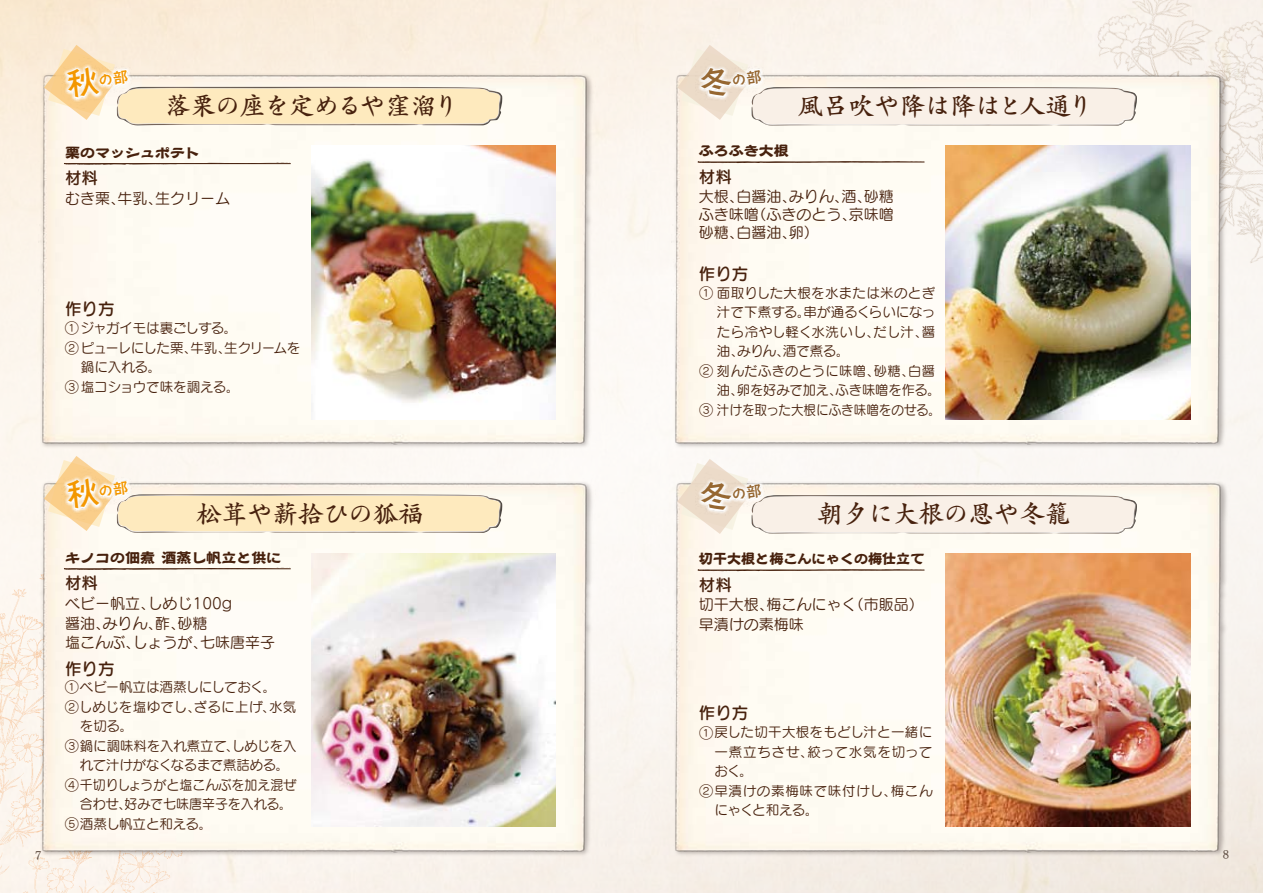
<style>
.page{position:relative;width:1263px;height:893px;background:#fff}
.page>*{position:absolute;margin:0;border:0;box-sizing:border-box;transform-origin:0 0}
.t1{font:25.5px "Greco Std DB";color:#47210d}
.t2{font:25.5px "Greco Std DB";letter-spacing:-.03em;color:#47210d}
.t3{font:16.5px "Seurat Pro DB";color:#47210d}
.t4{font:15px/19.5px "Seurat Pro M";color:#47210d}
.t5{font:15px "Hourei Std EB";color:#47210d}
.t6{font:15px "Hourei Std EB";color:#47210d;scale:.94 1}
.t7{font:13.5px/19.5px "Seurat Pro M";color:#47210d}
.t8{font:13.5px/19.5px "Seurat Pro M";letter-spacing:-.035em;color:#47210d}
.t9{font:13.5px/19.5px "Seurat Pro M";letter-spacing:.065em;color:#47210d}
.t10{font:13.5px "Seurat Pro M";letter-spacing:.035em;color:#47210d}
.t11{font:13.5px "Seurat Pro M";color:#47210d;scale:.96 1}
.t12{font:13.5px "Seurat Pro M";letter-spacing:.025em;color:#47210d}
.t13{font:13.5px "Seurat Pro M";letter-spacing:.02em;color:#47210d}
.t14{font:13.5px "Seurat Pro M";letter-spacing:.05em;color:#47210d}
.t15{font:13.5px "Seurat Pro M";letter-spacing:-.04em;color:#47210d}
.t16{font:12px "Tsuku Min Pro RB";color:#5b4a3f}
</style>
<div class="page">
<img style="left:0;top:0;width:1263px;height:893px">
<img style="left:36px;top:479px;width:560px;height:380px">
<img style="left:38px;top:479px;width:553px;height:375px">
<img style="left:36px;top:71px;width:560px;height:380px">
<img style="left:38px;top:72px;width:553px;height:375px">
<img style="left:671px;top:479px;width:559px;height:380px">
<img style="left:672px;top:479px;width:553px;height:375px">
<img style="left:671px;top:71px;width:559px;height:380px">
<img style="left:672px;top:72px;width:553px;height:375px">
<img style="left:117px;top:494px;width:385px;height:39px">
<svg style="left:64px;top:567px;width:227px;height:4px"></svg>
<img style="left:117px;top:87px;width:385px;height:38px">
<svg style="left:64px;top:162px;width:227px;height:3px"></svg>
<svg style="left:697px;top:569px;width:228px;height:3px"></svg>
<svg style="left:697px;top:161px;width:228px;height:3px"></svg>
<img style="left:311px;top:146px;width:245px;height:273px">
<img style="left:311px;top:553px;width:245px;height:274px">
<img style="left:946px;top:146px;width:244px;height:273px">
<img style="left:946px;top:553px;width:244px;height:274px">
<img style="left:751px;top:87px;width:386px;height:39px">
<svg style="left:44px;top:45px;width:456px;height:79px"></svg>
<svg style="left:677px;top:45px;width:458px;height:79px"></svg>
<svg style="left:44px;top:456px;width:456px;height:76px"></svg>
<svg style="left:677px;top:459px;width:458px;height:75px"></svg>
<p class="t2" style="left:164px;top:89px;width:296px">落栗の座を定めるや窪溜り</p>
<p class="t5" style="left:65px;top:143px;width:137px">栗のマッシュポテト</p>
<p class="t3" style="left:65px;top:167px;width:35px">材料</p>
<p class="t4" style="left:65px;top:188px;width:167px">むき栗、牛乳、生クリーム</p>
<p class="t3" style="left:65px;top:297px;width:51px">作り方</p>
<p class="t8" style="left:65px;top:318px;width:237px">① ジャガイモは裏ごしする。<br>② ピューレにした栗、牛乳、生クリームを</p>
<p class="t7" style="left:65px;top:377px;width:176px">③ 塩コショウで味を調える。</p>
<p class="t7" style="left:81px;top:357px;width:82px">鍋に入れる。</p>
<p class="t1" style="left:196px;top:496px;width:229px">松茸や薪拾ひの狐福</p>
<p class="t5" style="left:65px;top:548px;width:218px">キノコの佃煮 酒蒸し帆立と供に</p>
<p class="t3" style="left:65px;top:572px;width:35px">材料</p>
<p class="t4" style="left:65px;top:593px;width:212px">ベビー帆立、しめじ100g<br>醤油、みりん、酢、砂糖<br>塩こんぶ、しょうが、七味唐辛子</p>
<p class="t3" style="left:65px;top:658px;width:51px">作り方</p>
<p class="t7" style="left:65px;top:677px;width:233px">①ベビー帆立は酒蒸しにしておく。<br>②しめじを塩ゆでし、ざるに上げ、水気</p>
<p class="t7" style="left:65px;top:735px;width:233px">③鍋に調味料を入れ煮立て、しめじを入</p>
<p class="t7" style="left:65px;top:774px;width:233px">④千切りしょうがと塩こんぶを加え混ぜ</p>
<p class="t7" style="left:65px;top:813px;width:149px">⑤酒蒸し帆立と和える。</p>
<p class="t7" style="left:80px;top:716px;width:55px">を切る。</p>
<p class="t7" style="left:80px;top:755px;width:211px">れて汁けがなくなるまで煮詰める。</p>
<p class="t11" style="left:80px;top:795px;width:222px">合わせ、好みで七味唐辛子を入れる。</p>
<p class="t1" style="left:797px;top:89px;width:297px">風呂吹や降は降はと人通り</p>
<p class="t5" style="left:699px;top:141px;width:91px">ふろふき大根</p>
<p class="t3" style="left:699px;top:166px;width:34px">材料</p>
<p class="t4" style="left:699px;top:187px;width:196px;line-height:18px;text-align:justify">大根、白醤油、みりん、酒、砂糖ふき味噌（ふきのとう、京味噌砂糖、白醤油、卵）</p>
<p class="t3" style="left:699px;top:263px;width:51px">作り方</p>
<p class="t7" style="left:717px;top:302px;width:220px;text-align:justify">汁で下煮する。串が通るくらいになったら冷やし軽く水洗いし、だし汁、醤油、みりん、酒で煮る。</p>
<p class="t7" style="left:717px;top:380px;width:225px">油、卵を好みで加え、ふき味噌を作る。</p>
<p class="t12" style="left:700px;top:284px;width:237px">① 面取りした大根を水または米のとぎ</p>
<p class="t10" style="left:700px;top:362px;width:237px">② 刻んだふきのとうに味噌、砂糖、白醤</p>
<p class="t7" style="left:700px;top:399px;width:243px">③ 汁けを取った大根にふき味噌をのせる。</p>
<p class="t1" style="left:817px;top:496px;width:254px">朝夕に大根の恩や冬籠</p>
<p class="t6" style="left:699px;top:549px;width:242px">切干大根と梅こんにゃくの梅仕立て</p>
<p class="t3" style="left:699px;top:574px;width:34px">材料</p>
<p class="t4" style="left:699px;top:595px;width:226px">切干大根、梅こんにゃく（市販品）早漬けの素梅味</p>
<p class="t3" style="left:699px;top:702px;width:51px">作り方</p>
<p class="t9" style="left:714px;top:742px;width:219px">一煮立ちさせ、絞って水気を切っておく。</p>
<p class="t15" style="left:714px;top:801px;width:105px">にゃくと和える。</p>
<p class="t13" style="left:700px;top:723px;width:234px">①戻した切干大根をもどし汁と一緒に</p>
<p class="t14" style="left:700px;top:782px;width:234px">②早漬けの素梅味で味付けし、梅こん</p>
<p class="t16" style="left:35px;top:844px;width:8px">7</p>
<p class="t16" style="left:1223px;top:844px;width:8px">8</p>
</div>
